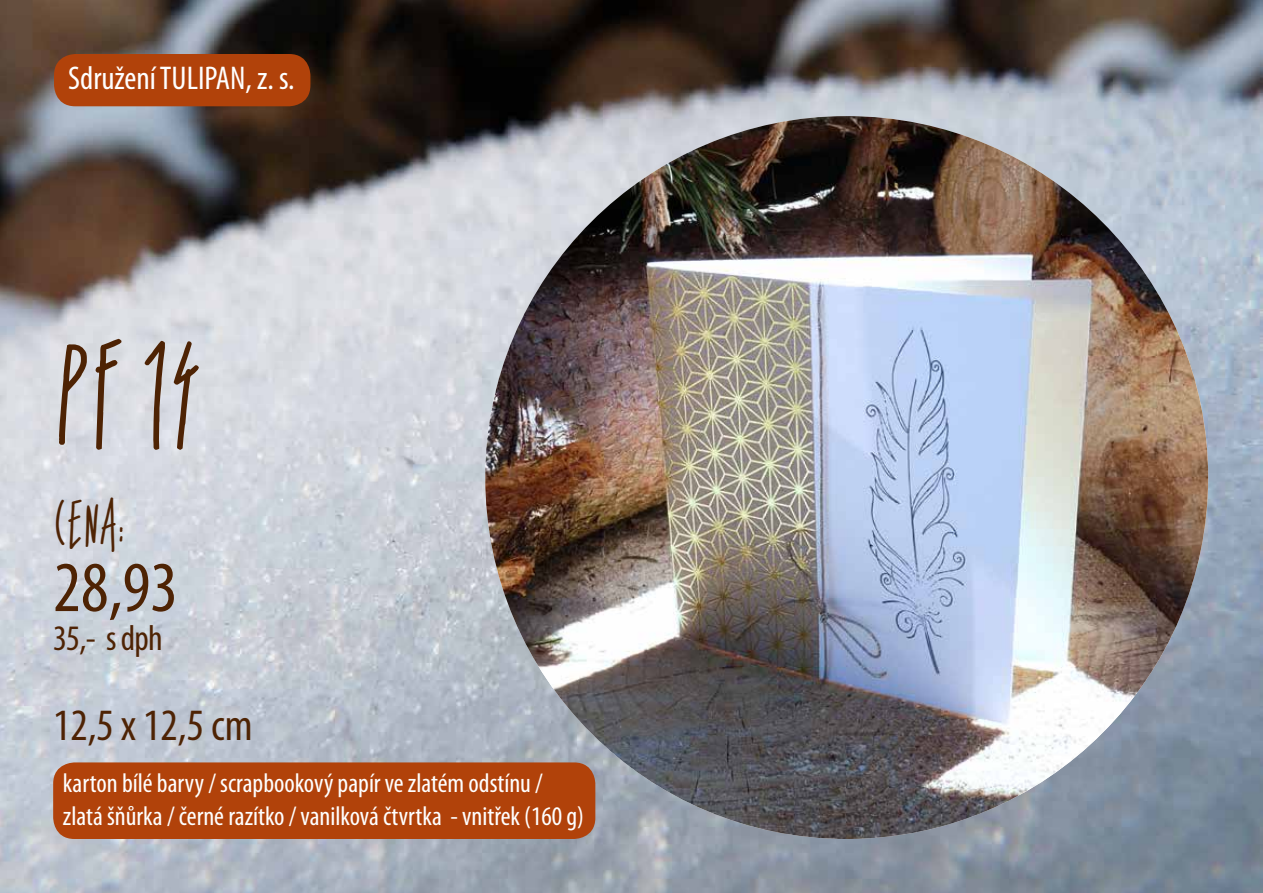
<style>
.page{position:relative;width:1263px;height:893px;background:#fff}
.page>*{position:absolute;margin:0;border:0;box-sizing:border-box;transform-origin:0 0}
.t1{font:condensed 72px "Myriad Pro";color:#4e2304}
.t2{font:700 60px "For Girls Only";color:#4e2304}
.t3{font:condensed 45px "Myriad Pro";color:#4e2304}
.t4{font:condensed 36px "Myriad Pro";color:#4e2304}
.t5{font:condensed 33px "Myriad Pro";color:#fff}
.t6{font:condensed 27px/32.4px "Myriad Pro";color:#fff}
.t7{font:700 27px "For Girls Only";color:#4e2304}
</style>
<div class="page">
<img style="left:0;top:0;width:1263px;height:893px">
<img style="left:485px;top:116px;width:723px;height:723px;border-radius:361px">
<div style="left:53px;top:762px;width:542px;height:77px;background:#b1420a;border-radius:21px"></div>
<div style="left:54px;top:54px;width:256px;height:52px;background:#b1420a;border-radius:21px"></div>
<p class="t5" style="left:68px;top:58px;width:228px">Sdružení TULIPAN, z. s.</p>
<h2 class="t2" style="left:53px;top:365px;width:150px">PF 14</h2>
<p class="t7" style="left:53px;top:510px;width:72px">CENA:</p>
<h1 class="t1" style="left:53px;top:544px;width:126px">28,93</h1>
<h3 class="t4" style="left:53px;top:616px;width:111px">35,- s dph</h3>
<h3 class="t3" style="left:53px;top:698px;width:201px">12,5 x 12,5 cm</h3>
<p class="t6" style="left:63px;top:767px;width:523px">karton bílé barvy / scrapbookový papír ve zlatém odstínu / zlatá šňůrka / černé razítko / vanilková čtvrtka - vnitřek (160 g)</p>
</div>
